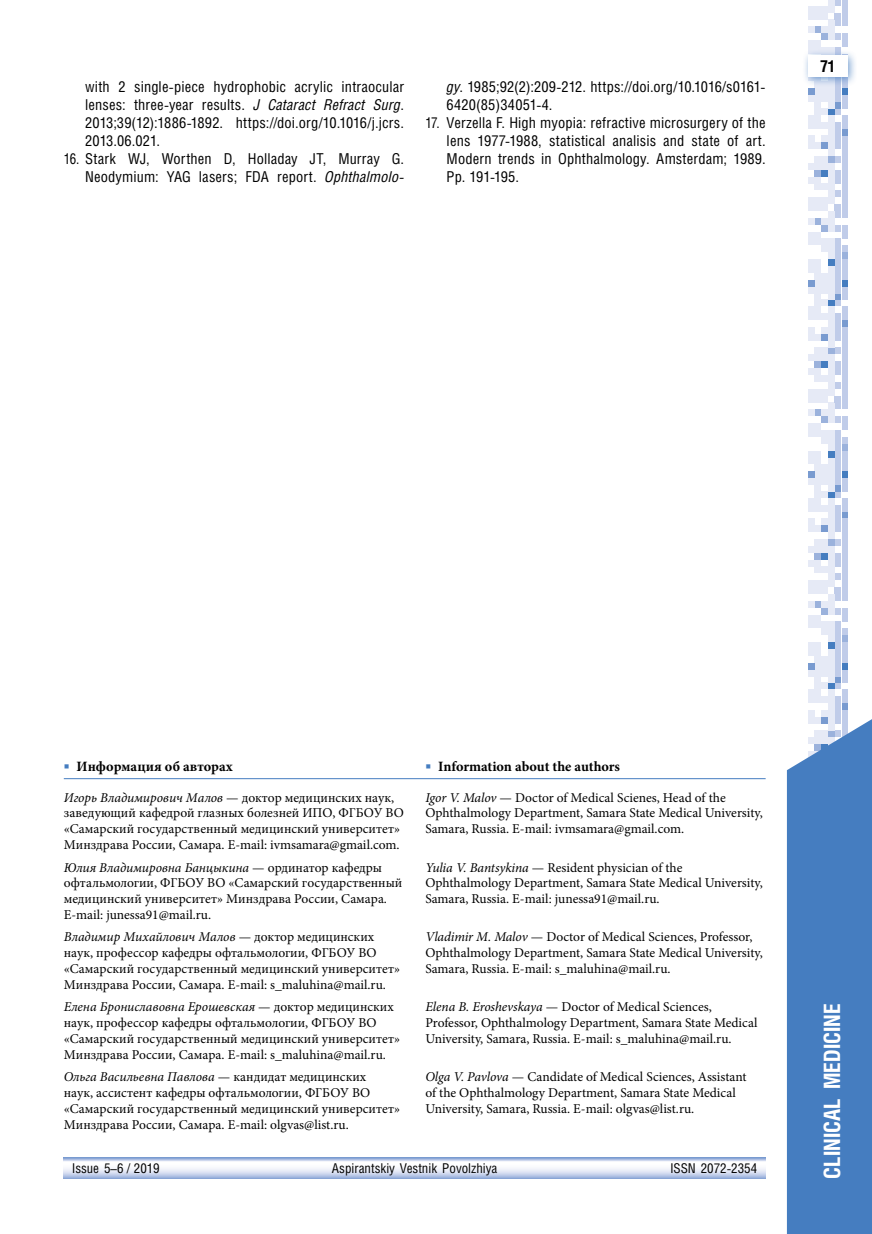
<style>
.page{position:relative;width:872px;height:1234px;background:#fff}
.page>*{position:absolute;margin:0;border:0;box-sizing:border-box;transform-origin:0 0}
.t1{font:700 22.5px "Helios Cond C";color:#fff}
.t2{font:700 16.5px "Helios Cond C";color:#000}
.t3{font:15px/18.1px "Helios Cond C";letter-spacing:.01em;color:#000;text-align:right;scale:.9 1}
.t4{font:15px/18.1px "Helios Cond C";letter-spacing:.01em;color:#000;text-align:justify}
.t5{font:700 14.25px "Minion Pro";color:#000}
.t6{font:13.5px/15.8px "Minion Pro";color:#000}
.t7{font:13.5px "Helios Cond C";color:#000}
.s1{font-style:italic}
.s2{font-weight:400;color:#457dc0}
.s3{color:#457dc0}
</style>
<div class="page">
<svg style="left:808px;top:676px;width:39px;height:30px"></svg>
<div style="left:841px;top:669px;width:6px;height:7px;background:#c0cce9"></div>
<div style="left:835px;top:669px;width:6px;height:7px;background:#c0cce9"></div>
<div style="left:828px;top:669px;width:6px;height:7px;background:#e6eaf6"></div>
<div style="left:821px;top:669px;width:6px;height:7px;background:#e6eaf6"></div>
<div style="left:815px;top:669px;width:6px;height:7px;background:#e6eaf6"></div>
<div style="left:808px;top:669px;width:6px;height:7px;background:#e6eaf6"></div>
<svg style="left:808px;top:573px;width:39px;height:96px"></svg>
<div style="left:841px;top:566px;width:6px;height:7px;background:#c0cce9"></div>
<div style="left:828px;top:566px;width:6px;height:7px;background:#e6eaf6"></div>
<div style="left:821px;top:566px;width:6px;height:7px;background:#e6eaf6"></div>
<div style="left:815px;top:566px;width:6px;height:7px;background:#e6eaf6"></div>
<svg style="left:808px;top:525px;width:39px;height:41px"></svg>
<div style="left:841px;top:518px;width:6px;height:7px;background:#c0cce9"></div>
<div style="left:835px;top:518px;width:6px;height:7px;background:#c0cce9"></div>
<div style="left:828px;top:518px;width:6px;height:7px;background:#e6eaf6"></div>
<div style="left:821px;top:518px;width:6px;height:7px;background:#e6eaf6"></div>
<div style="left:808px;top:518px;width:6px;height:7px;background:#e6eaf6"></div>
<svg style="left:808px;top:313px;width:39px;height:205px"></svg>
<div style="left:841px;top:306px;width:6px;height:7px;background:#c0cce9"></div>
<div style="left:828px;top:306px;width:6px;height:7px;background:#e6eaf6"></div>
<div style="left:815px;top:306px;width:6px;height:7px;background:#e6eaf6"></div>
<div style="left:808px;top:306px;width:6px;height:7px;background:#e6eaf6"></div>
<svg style="left:808px;top:259px;width:39px;height:47px"></svg>
<div style="left:841px;top:252px;width:6px;height:7px;background:#9bb2dc"></div>
<div style="left:835px;top:252px;width:6px;height:7px;background:#c0cce9"></div>
<div style="left:828px;top:252px;width:6px;height:7px;background:#e6eaf6"></div>
<svg style="left:808px;top:102px;width:39px;height:150px"></svg>
<div style="left:841px;top:95px;width:6px;height:7px;background:#c0cce9"></div>
<div style="left:835px;top:95px;width:6px;height:7px;background:#c0cce9"></div>
<div style="left:828px;top:95px;width:6px;height:7px;background:#e6eaf6"></div>
<div style="left:821px;top:95px;width:6px;height:7px;background:#e6eaf6"></div>
<div style="left:815px;top:95px;width:6px;height:7px;background:#e6eaf6"></div>
<div style="left:808px;top:95px;width:6px;height:7px;background:#e6eaf6"></div>
<svg style="left:808px;top:0;width:39px;height:95px"></svg>
<div style="left:802px;top:49px;width:56px;height:38px;background:#457dc0;opacity:.75"></div>
<div style="left:808px;top:55px;width:39px;height:22px;background:#fff"></div>
<svg style="left:787px;top:706px;width:85px;height:527px;background:#5185c4"></svg>
<svg style="left:64px;top:1157px;width:701px;height:21px"></svg>
<hr style="left:64px;top:778px;width:701px;height:1px;background:#457dc0">
<p class="t4" style="left:85px;top:77px;width:320px">with 2 single-piece hydrophobic acrylic intraocular lenses: three-year results. <span class="s1">J Cataract Refract Surg</span>.<br>2013;39(12):1886-1892. https://doi.org/10.1016/j.jcrs.<br>2013.06.021.</p>
<p class="t3" style="left:64px;top:149px;width:379px">16. Stark WJ, Worthen D, Holladay JT, Murray G.<br>Neodymium: YAG lasers; FDA report. <span class="s1">Ophthalmolo-</span></p>
<p class="t4" style="left:446px;top:77px;width:320px"><span class="s1">gy</span>. 1985;92(2):209-212. https://doi.org/10.1016/s0161-<br>6420(85)34051-4.</p>
<p class="t3" style="left:446px;top:113px;width:356px;text-align:justify;text-indent:-21px">17. Verzella F. High myopia: refractive microsurgery of the lens 1977-1988, statistical analisis and state of art.<br>Modern trends in Ophthalmology. Amsterdam; 1989.<br>Pр. 191-195.</p>
<p class="t2" style="left:820px;top:56px;width:17px">71</p>
<p class="t5" style="left:64px;top:755px;width:170px"><span class="s2">■</span> Информация об авторах</p>
<p class="t5" style="left:425px;top:755px;width:196px"><span class="s3">■</span> Information about the authors</p>
<p class="t6" style="left:64px;top:789px;width:341px"><span class="s1">Игорь Владимирович Малов</span> — доктор медицинских наук, заведующий кафедрой глазных болезней ИПО, ФГБОУ ВО «Самарский государственный медицинский университет» Минздрава России, Самара. E-mail: ivmsamara@gmail.com.</p>
<p class="t6" style="left:425px;top:789px;width:339px"><span class="s1">Igor V. Malov</span> — Doctor of Medical Scienes, Head of the<br>Ophthalmology Department, Samara State Medical University,<br>Samara, Russia. E-mail: ivmsamara@gmail.com.</p>
<p class="t6" style="left:64px;top:859px;width:340px"><span class="s1">Юлия Владимировна Банцыкина</span> — ординатор кафедры офтальмологии, ФГБОУ ВО «Самарский государственный медицинский университет» Минздрава России, Самара.<br>E-mail: junessa91@mail.ru.</p>
<p class="t6" style="left:425px;top:859px;width:339px"><span class="s1">Yulia V. Bantsykina</span> — Resident physician of the<br>Ophthalmology Department, Samara State Medical University,<br>Samara, Russia. E-mail: junessa91@mail.ru.</p>
<p class="t6" style="left:64px;top:929px;width:338px"><span class="s1">Владимир Михайлович Малов</span> — доктор медицинских наук, профессор кафедры офтальмологии, ФГБОУ ВО «Самарский государственный медицинский университет» Минздрава России, Самара. E-mail: s_maluhina@mail.ru.</p>
<p class="t6" style="left:425px;top:929px;width:339px"><span class="s1">Vladimir M. Malov</span> — Doctor of Medical Sciences, Professor,<br>Ophthalmology Department, Samara State Medical University,<br>Samara, Russia. E-mail: s_maluhina@mail.ru.</p>
<p class="t6" style="left:64px;top:998px;width:338px"><span class="s1">Елена Брониславовна Ерошевская</span> — доктор медицинских наук, профессор кафедры офтальмологии, ФГБОУ ВО «Самарский государственный медицинский университет» Минздрава России, Самара. E-mail: s_maluhina@mail.ru.</p>
<p class="t6" style="left:425px;top:998px;width:333px"><span class="s1">Elena B. Eroshevskaya</span> — Doctor of Medical Sciences,<br>Professor, Ophthalmology Department, Samara State Medical<br>University, Samara, Russia. E-mail: s_maluhina@mail.ru.</p>
<p class="t6" style="left:64px;top:1068px;width:338px"><span class="s1">Ольга Васильевна Павлова</span> — кандидат медицинских<br>наук, ассистент кафедры офтальмологии, ФГБОУ ВО «Самарский государственный медицинский университет» Минздрава России, Самара. E-mail: olgvas@list.ru.</p>
<p class="t6" style="left:425px;top:1068px;width:323px"><span class="s1">Olga V. Pavlova</span> — Candidate of Medical Sciences, Assistant of the Ophthalmology Department, Samara State Medical<br>University, Samara, Russia. E-mail: olgvas@list.ru.</p>
<p class="t7" style="left:72px;top:1159px;width:89px">Issue 5–6 / 2019</p>
<p class="t7" style="left:332px;top:1159px;width:167px">Aspirantskiy Vestnik Povolzhiya</p>
<p class="t7" style="left:670px;top:1159px;width:88px">ISSN 2072-2354</p>
<h1 class="t1" style="left:818px;top:1178px;width:176px;rotate:-90deg">CLINICAL MEDICINE</h1>
</div>
